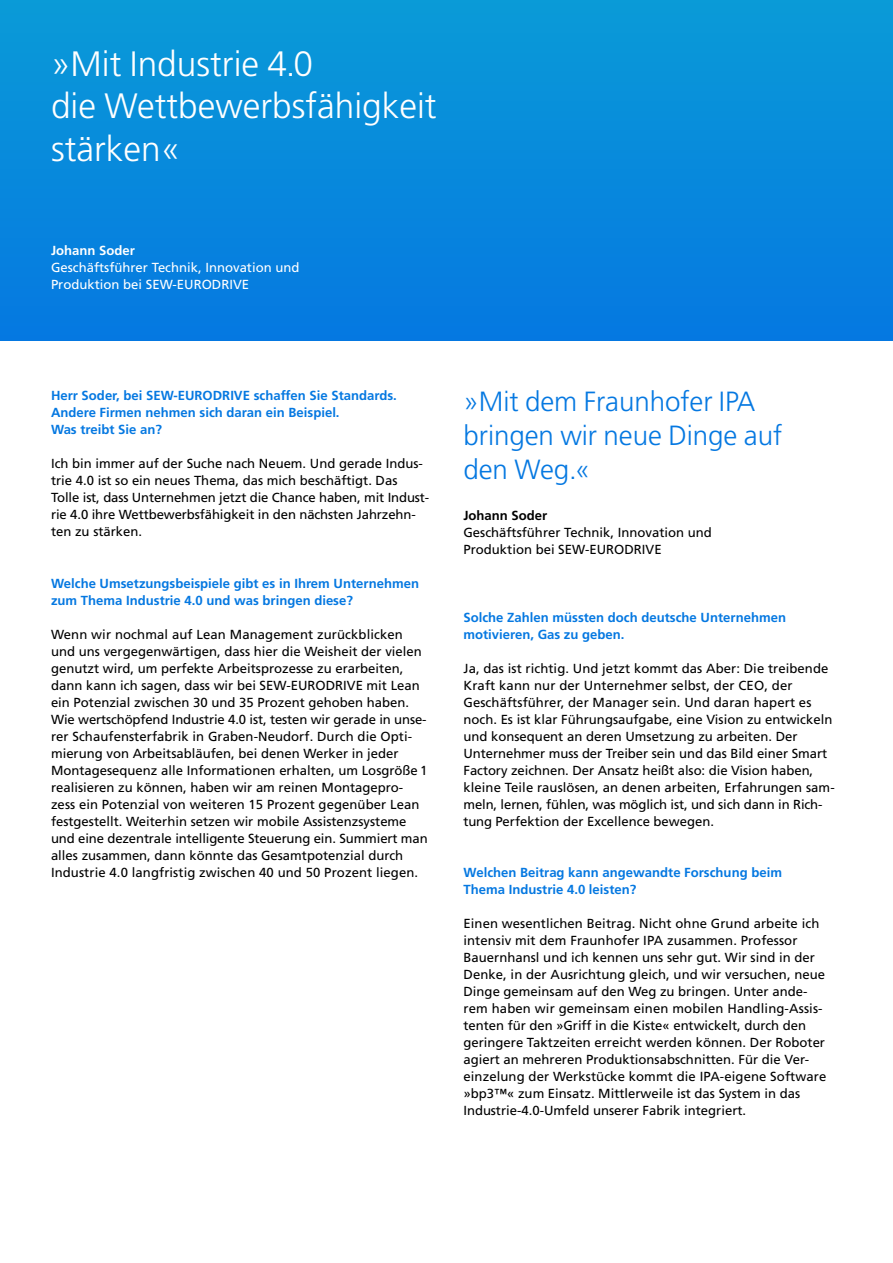
<style>
.page{position:relative;width:893px;height:1263px;background:#fff}
.page>*{position:absolute;margin:0;border:0;box-sizing:border-box;transform-origin:0 0}
.t1{font:300 35.25px/42.5px "Frutiger";color:#fff}
.t2{font:300 27.75px/34px "Frutiger";letter-spacing:-.005em;color:#0578e1}
.t3{font:13.2px/17px "Frutiger";color:#000}
.t4{font:700 13.2px/17px "Frutiger";color:#0578e1}
.t5{font:13.2px/17px "Frutiger";color:#fff}
.t6{font:700 13.2px "Frutiger";color:#000}
.t7{font:700 13.2px "Frutiger";color:#fff}
</style>
<div class="page">
<div style="left:0;top:0;width:893px;height:340px;background:linear-gradient(to bottom,#0a9bd7,#0578e1)"></div>
<svg style="left:892px;top:0;width:1px;height:340px"></svg>
<h1 class="t1" style="left:51px;top:43px;width:387px">»Mit Industrie 4.0<br>die Wettbewerbsfähigkeit stärken«</h1>
<p class="t7" style="left:51px;top:243px;width:85px">Johann Soder</p>
<p class="t5" style="left:51px;top:259px;width:250px">Geschäftsführer Technik, Innovation und<br>Produktion bei SEW-EURODRIVE</p>
<p class="t4" style="left:51px;top:387px;width:347px">Herr Soder, bei SEW-EURODRIVE schaffen Sie Standards.<br>Andere Firmen nehmen sich daran ein Beispiel.<br>Was treibt Sie an?</p>
<p class="t3" style="left:51px;top:455px;width:380px">Ich bin immer auf der Suche nach Neuem. Und gerade Indus&shy;trie 4.0 ist so ein neues Thema, das mich beschäftigt. Das Tolle ist, dass Unternehmen jetzt die Chance haben, mit Indust&shy;rie 4.0 ihre Wettbewerbsfähigkeit in den nächsten Jahrzehn&shy;ten zu stärken.</p>
<p class="t4" style="left:51px;top:574px;width:370px">Welche Umsetzungsbeispiele gibt es in Ihrem Unternehmen zum Thema Industrie 4.0 und was bringen diese?</p>
<p class="t3" style="left:51px;top:625px;width:378px">Wenn wir nochmal auf Lean Management zurückblicken und uns vergegenwärtigen, dass hier die Weisheit der vielen genutzt wird, um perfekte Arbeitsprozesse zu erarbeiten, dann kann ich sagen, dass wir bei SEW-EURODRIVE mit Lean ein Potenzial zwischen 30 und 35 Prozent gehoben haben.<br>Wie wertschöpfend Industrie 4.0 ist, testen wir gerade in unse&shy;rer Schaufensterfabrik in Graben-Neudorf. Durch die Opti&shy;mierung von Arbeitsabläufen, bei denen Werker in jeder Montagesequenz alle Informationen erhalten, um Losgröße 1 realisieren zu können, haben wir am reinen Montagepro&shy;zess ein Potenzial von weiteren 15 Prozent gegenüber Lean festgestellt. Weiterhin setzen wir mobile Assistenzsysteme und eine dezentrale intelligente Steuerung ein. Summiert man alles zusammen, dann könnte das Gesamtpotenzial durch Industrie 4.0 langfristig zwischen 40 und 50 Prozent liegen.</p>
<h2 class="t2" style="left:463px;top:384px;width:320px">»Mit dem Fraunhofer IPA bringen wir neue Dinge auf den Weg.«</h2>
<p class="t6" style="left:463px;top:507px;width:85px">Johann Soder</p>
<p class="t3" style="left:463px;top:523px;width:250px">Geschäftsführer Technik, Innovation und<br>Produktion bei SEW-EURODRIVE</p>
<p class="t4" style="left:463px;top:609px;width:324px">Solche Zahlen müssten doch deutsche Unternehmen motivieren, Gas zu geben.</p>
<p class="t3" style="left:463px;top:660px;width:373px">Ja, das ist richtig. Und jetzt kommt das Aber: Die treibende Kraft kann nur der Unternehmer selbst, der CEO, der Geschäftsführer, der Manager sein. Und daran hapert es noch. Es ist klar Führungsaufgabe, eine Vision zu entwickeln und konsequent an deren Umsetzung zu arbeiten. Der Unternehmer muss der Treiber sein und das Bild einer Smart Factory zeichnen. Der Ansatz heißt also: die Vision haben, kleine Teile rauslösen, an denen arbeiten, Erfahrungen sam&shy;meln, lernen, fühlen, was möglich ist, und sich dann in Rich&shy;tung Perfektion der Excellence bewegen.</p>
<p class="t4" style="left:463px;top:864px;width:320px">Welchen Beitrag kann angewandte Forschung beim<br>Thema Industrie 4.0 leisten?</p>
<p class="t3" style="left:463px;top:915px;width:364px">Einen wesentlichen Beitrag. Nicht ohne Grund arbeite ich intensiv mit dem Fraunhofer IPA zusammen. Professor Bauernhansl und ich kennen uns sehr gut. Wir sind in der Denke, in der Ausrichtung gleich, und wir versuchen, neue Dinge gemeinsam auf den Weg zu bringen. Unter ande&shy;rem haben wir gemeinsam einen mobilen Handling-Assis&shy;tenten für den »Griff in die Kiste« entwickelt, durch den geringere Taktzeiten erreicht werden können. Der Roboter agiert an mehreren Produktionsabschnitten. Für die Ver&shy;einzelung der Werkstücke kommt die IPA-eigene Software »bp3™« zum Einsatz. Mittlerweile ist das System in das Industrie-4.0-Umfeld unserer Fabrik integriert.</p>
</div>
